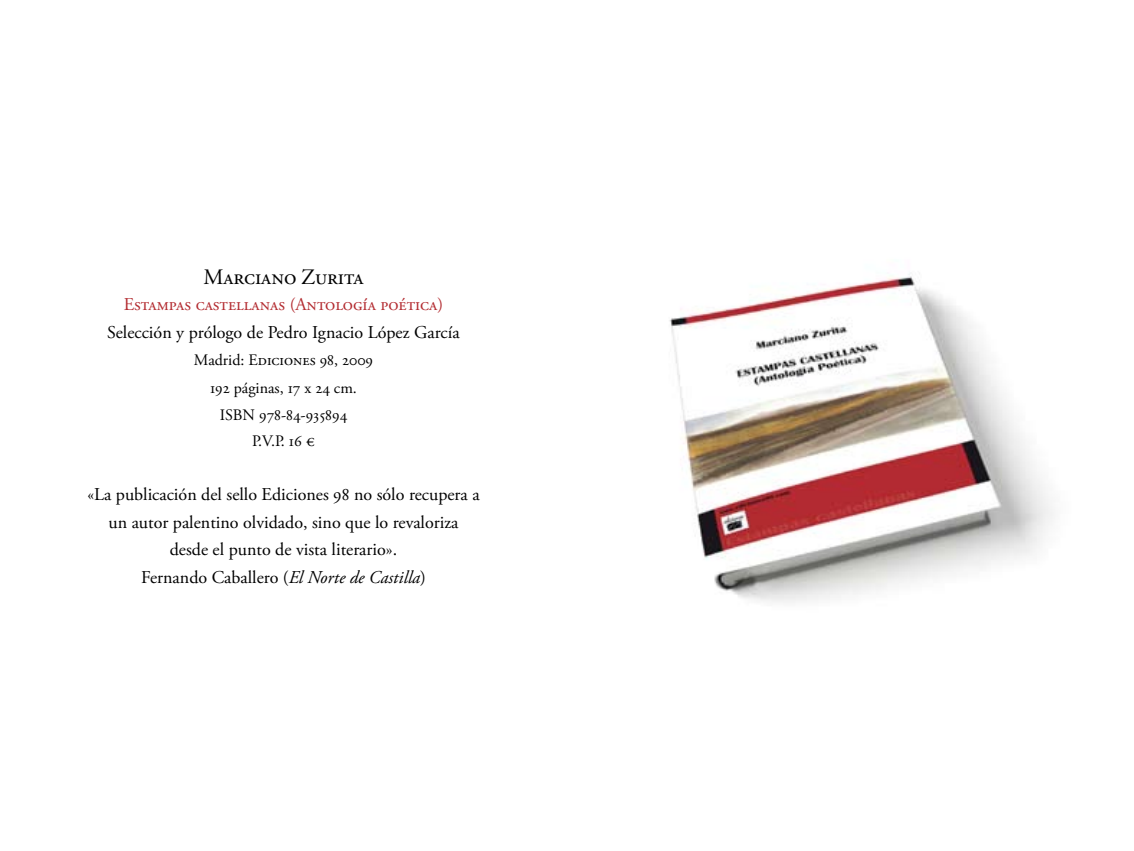
<style>
.page{position:relative;width:1134px;height:851px;background:#fff}
.page>*{position:absolute;margin:0;border:0;box-sizing:border-box;transform-origin:0 0}
.t1{font:22px "Adobe Garamond Pro";color:#000}
.t2{font:18px/27.6px "Adobe Garamond Pro";color:#000;text-align:center}
.t3{font:18px "Adobe Garamond Pro";color:#b32c31}
.t4{font:16px/27.6px "Adobe Garamond Pro";color:#000;text-align:center}
.s1{font-style:italic}
</style>
<div class="page">
<img style="left:669px;top:273px;width:385px;height:330px">
<p class="t1" style="left:203px;top:264px;width:162px">Marciano Zurita</p>
<p class="t3" style="left:124px;top:293px;width:321px">Estampas castellanas (Antología poética)</p>
<p class="t2" style="left:107px;top:318px;width:354px">Selección y prólogo de Pedro Ignacio López García</p>
<p class="t4" style="left:194px;top:347px;width:181px">Madrid: Ediciones 98, 2009<br>192 páginas, 17 x 24 cm.<br>ISBN 978-84-935894</p>
<p class="t4" style="left:252px;top:428px;width:64px">P.V.P. 16 €</p>
<p class="t2" style="left:87px;top:481px;width:394px">«La publicación del sello Ediciones 98 no sólo recupera a un autor palentino olvidado, sino que lo revaloriza desde el punto de vista literario».<br>Fernando Caballero (<span class="s1">El Norte de Castilla</span>)</p>
</div>
